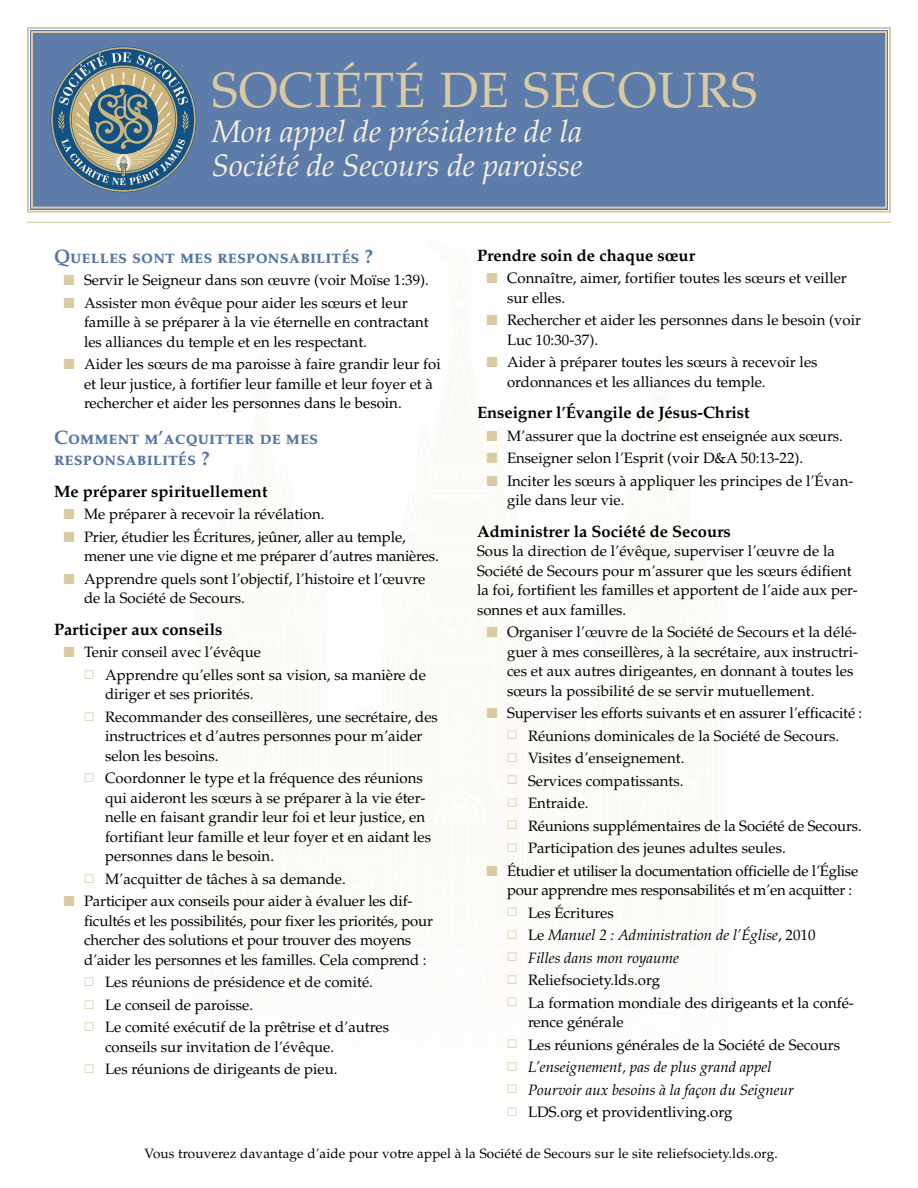
<style>
.page{position:relative;width:918px;height:1188px;background:#fff}
.page>*{position:absolute;margin:0;border:0;box-sizing:border-box;transform-origin:0 0}
.t1{font:49.5px "Palatinolds Lat";letter-spacing:.02em;color:#dacaa2}
.t2{font:italic 31.2px/33.3px "Palatinolds Lat";color:#f5efe2}
.t3{font:700 19.5px/21px "Palatinolds Lat";color:#5576a5}
.t4{font:700 16.5px "Palatinolds Lat";color:#000}
.t5{font:15px/19.5px "Palatinolds Lat";color:#000}
.t6{font:italic 15px "Palatinolds Lat";color:#000}
.t7{font:15px/19.5px "Palatinolds Lat";letter-spacing:-.02em;color:#000}
.t8{font:13.5px "Palatinolds Lat";letter-spacing:.01em;color:#000}
.s1{font-size:12px;color:#dacaa2}
.s2{font-size:10.2px;color:#d5c397}
.s3{font-style:normal;font-size:10.2px;color:#d5c397}
.s4{font-style:normal}
</style>
<div class="page">
<div style="left:27px;top:27px;width:864px;height:186px;background:#5e7ca9"></div>
<div style="left:31px;top:31px;width:856px;height:178px;border:2px solid #dacaa2"></div>
<hr style="left:27px;top:222px;width:864px;height:1px;background:#dacaa2">
<svg style="left:51px;top:47px;width:145px;height:145px;background:#6a838f"></svg>
<h1 class="t1" style="left:212px;top:52px;width:542px">Société de Secours</h1>
<h2 class="t2" style="left:212px;top:113px;width:372px">Mon appel de présidente de la<br>Société de Secours de paroisse</h2>
<h3 class="t3" style="left:54px;top:244px;width:321px">Quelles sont mes responsabilités ?</h3>
<p class="t5" style="left:63px;top:269px;width:367px"><span class="s1">■</span> Servir le Seigneur dans son œuvre (voir Moïse 1:39).</p>
<p class="t5" style="left:84px;top:292px;width:346px;text-indent:-21px"><span class="s1">■</span> Assister mon évêque pour aider les sœurs et leur famille à se préparer à la vie éternelle en contractant les alliances du temple et en les respectant.</p>
<p class="t5" style="left:84px;top:353px;width:358px;text-indent:-21px"><span class="s1">■</span> Aider les sœurs de ma paroisse à faire grandir leur foi et leur justice, à fortifier leur famille et leur foyer et à rechercher et aider les personnes dans le besoin.</p>
<h3 class="t3" style="left:54px;top:425px;width:266px">Comment m’acquitter de mes responsabilités ?</h3>
<p class="t4" style="left:54px;top:478px;width:215px">Me préparer spirituellement</p>
<p class="t5" style="left:63px;top:503px;width:263px"><span class="s1">■</span> Me préparer à recevoir la révélation.</p>
<p class="t5" style="left:84px;top:526px;width:356px;text-indent:-21px"><span class="s1">■</span> Prier, étudier les Écritures, jeûner, aller au temple, mener une vie digne et me préparer d’autres manières.</p>
<p class="t5" style="left:84px;top:568px;width:343px;text-indent:-21px"><span class="s1">■</span> Apprendre quels sont l’objectif, l’histoire et l’œuvre de la Société de Secours.</p>
<p class="t4" style="left:54px;top:616px;width:170px">Participer aux conseils</p>
<p class="t5" style="left:63px;top:641px;width:199px"><span class="s1">■</span> Tenir conseil avec l’évêque</p>
<p class="t5" style="left:105px;top:664px;width:322px;text-indent:-21px"><span class="s2">□</span> Apprendre qu’elles sont sa vision, sa manière de diriger et ses priorités.</p>
<p class="t5" style="left:105px;top:706px;width:334px;text-indent:-21px"><span class="s2">□</span> Recommander des conseillères, une secrétaire, des instructrices et d’autres personnes pour m’aider selon les besoins.</p>
<p class="t5" style="left:105px;top:767px;width:328px;text-indent:-21px"><span class="s2">□</span> Coordonner le type et la fréquence des réunions qui aideront les sœurs à se préparer à la vie éter&shy;nelle en faisant grandir leur foi et leur justice, en fortifiant leur famille et leur foyer et en aidant les personnes dans le besoin.</p>
<p class="t5" style="left:84px;top:868px;width:263px"><span class="s2">□</span> M’acquitter de tâches à sa demande.</p>
<p class="t5" style="left:84px;top:890px;width:351px;text-indent:-21px"><span class="s1">■</span> Participer aux conseils pour aider à évaluer les dif&shy;ficultés et les possibilités, pour fixer les priorités, pour chercher des solutions et pour trouver des moyens d’aider les personnes et les familles. Cela comprend :</p>
<p class="t5" style="left:84px;top:971px;width:291px"><span class="s2">□</span> Les réunions de présidence et de comité.</p>
<p class="t5" style="left:84px;top:994px;width:171px"><span class="s2">□</span> Le conseil de paroisse.</p>
<p class="t5" style="left:105px;top:1016px;width:286px;text-indent:-21px"><span class="s2">□</span> Le comité exécutif de la prêtrise et d’autres conseils sur invitation de l’évêque.</p>
<p class="t5" style="left:84px;top:1058px;width:255px"><span class="s2">□</span> Les réunions de dirigeants de pieu.</p>
<p class="t4" style="left:477px;top:242px;width:220px">Prendre soin de chaque sœur</p>
<p class="t5" style="left:507px;top:267px;width:341px;text-indent:-21px"><span class="s1">■</span> Connaître, aimer, fortifier toutes les sœurs et veiller sur elles.</p>
<p class="t5" style="left:507px;top:309px;width:356px;text-indent:-21px"><span class="s1">■</span> Rechercher et aider les personnes dans le besoin (voir<br>Luc 10:30-37).</p>
<p class="t5" style="left:507px;top:351px;width:312px;text-indent:-21px"><span class="s1">■</span> Aider à préparer toutes les sœurs à recevoir les ordonnances et les alliances du temple.</p>
<p class="t4" style="left:477px;top:399px;width:274px">Enseigner l’Évangile de Jésus-Christ</p>
<p class="t5" style="left:486px;top:425px;width:359px"><span class="s1">■</span> M’assurer que la doctrine est enseignée aux sœurs.</p>
<p class="t5" style="left:486px;top:447px;width:319px"><span class="s1">■</span> Enseigner selon l’Esprit (voir D&amp;A 50:13-22).</p>
<p class="t5" style="left:507px;top:470px;width:348px;text-indent:-21px"><span class="s1">■</span> Inciter les sœurs à appliquer les principes de l’Évan&shy;gile dans leur vie.</p>
<p class="t4" style="left:477px;top:518px;width:255px">Administrer la Société de Secours</p>
<p class="t5" style="left:477px;top:540px;width:382px">Sous la direction de l’évêque, superviser l’œuvre de la Société de Secours pour m’assurer que les sœurs édifient la foi, fortifient les familles et apportent de l’aide aux per&shy;sonnes et aux familles.</p>
<p class="t5" style="left:507px;top:621px;width:353px;text-indent:-21px"><span class="s1">■</span> Organiser l’œuvre de la Société de Secours et la délé&shy;guer à mes conseillères, à la secrétaire, aux instructri&shy;ces et aux autres dirigeantes, en donnant à toutes les sœurs la possibilité de se servir mutuellement.</p>
<p class="t5" style="left:486px;top:702px;width:378px"><span class="s1">■</span> Superviser les efforts suivants et en assurer l’efficacité :</p>
<p class="t5" style="left:507px;top:725px;width:334px"><span class="s2">□</span> Réunions dominicales de la Société de Secours.</p>
<p class="t5" style="left:507px;top:747px;width:179px"><span class="s2">□</span> Visites d’enseignement.</p>
<p class="t5" style="left:507px;top:770px;width:178px"><span class="s2">□</span> Services compatissants.</p>
<p class="t5" style="left:507px;top:792px;width:83px"><span class="s2">□</span> Entraide.</p>
<p class="t5" style="left:507px;top:815px;width:356px"><span class="s2">□</span> Réunions supplémentaires de la Société de Secours.</p>
<p class="t5" style="left:507px;top:837px;width:280px"><span class="s2">□</span> Participation des jeunes adultes seules.</p>
<p class="t7" style="left:507px;top:860px;width:353px;text-indent:-21px"><span class="s1">■</span> Étudier et utiliser la documentation officielle de l’Église pour apprendre mes responsabilités et m’en acquitter :</p>
<p class="t5" style="left:507px;top:902px;width:108px"><span class="s2">□</span> Les Écritures</p>
<p class="t6" style="left:507px;top:923px;width:310px"><span class="s3">□</span> <span class="s4">Le</span> Manuel 2 : Administration de l’Église<span class="s4">, 2010</span></p>
<p class="t6" style="left:507px;top:946px;width:174px"><span class="s3">□</span> Filles dans mon royaume</p>
<p class="t5" style="left:507px;top:969px;width:155px"><span class="s2">□</span> Reliefsociety.lds.org</p>
<p class="t5" style="left:528px;top:992px;width:327px;text-indent:-21px"><span class="s2">□</span> La formation mondiale des dirigeants et la confé&shy;rence générale</p>
<p class="t5" style="left:507px;top:1034px;width:335px"><span class="s2">□</span> Les réunions générales de la Société de Secours</p>
<p class="t6" style="left:507px;top:1055px;width:266px"><span class="s3">□</span> L’enseignement, pas de plus grand appel</p>
<p class="t6" style="left:507px;top:1078px;width:288px"><span class="s3">□</span> Pourvoir aux besoins à la façon du Seigneur</p>
<p class="t5" style="left:507px;top:1101px;width:227px"><span class="s2">□</span> LDS.org et providentliving.org</p>
<p class="t8" style="left:145px;top:1143px;width:635px">Vous trouverez davantage d’aide pour votre appel à la Société de Secours sur le site reliefsociety.lds.org.</p>
</div>
